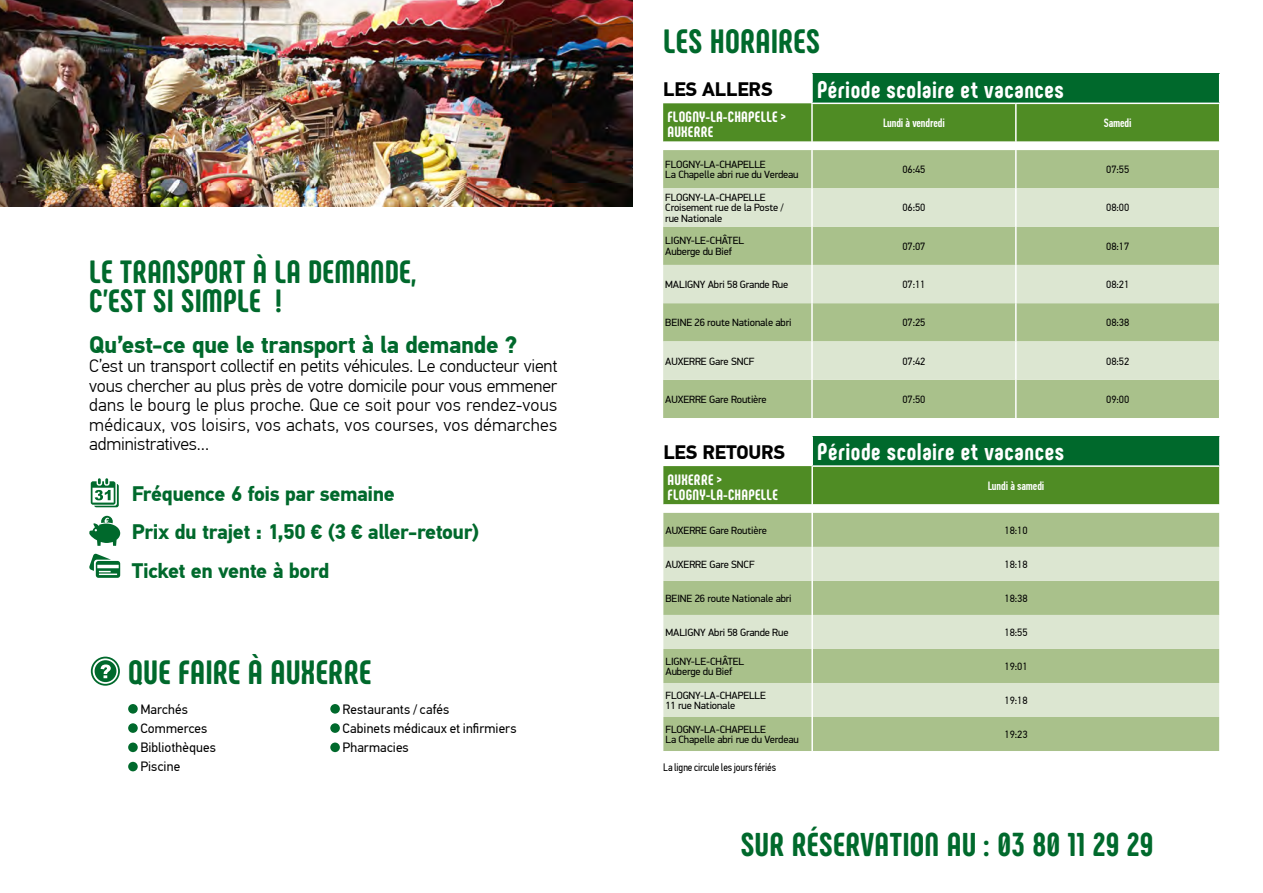
<style>
.page{position:relative;width:1263px;height:893px;background:#fff}
.page>*{position:absolute;margin:0;border:0;box-sizing:border-box;transform-origin:0 0}
.t1{font:800 33.75px "Phenomena";letter-spacing:.005em;color:#00692c}
.t2{font:800 33px "Phenomena";letter-spacing:.01em;color:#00692c}
.t3{font:800 32.25px/29.5px "Phenomena";letter-spacing:.01em;color:#00692c}
.t4{font:800 24px "Phenomena";letter-spacing:.025em;color:#fff}
.t5{font:700 24px "PF Din Text Pro";letter-spacing:-.02em;color:#00692c}
.t6{font:700 21px/38.4px "PF Din Text Pro";letter-spacing:-.025em;color:#00692c}
.t7{font:700 19.5px "PF Din Text Pro";letter-spacing:-.01em;color:#000}
.t8{font:300 18px/19.5px "PF Din Text Pro";letter-spacing:.01em;color:#000;text-align:justify}
.t9{font:800 15px/15px "Phenomena";letter-spacing:.02em;color:#fff}
.t10{font:13.5px/19.2px "PF Din Text Pro";letter-spacing:.01em;color:#000}
.t11{font:500 12px "PF Din Text Comp Pro";letter-spacing:-.01em;color:#fff}
.t12{font:10.8px "PF Din Text Cond Pro";letter-spacing:-.005em;color:#000}
.t13{font:10.5px/10.5px "PF Din Display Pro";letter-spacing:-.01em;color:#000}
.t14{font:10.5px "PF Din Text Pro";letter-spacing:-.01em;color:#000}
</style>
<div class="page">
<img style="left:0;top:0;width:632px;height:207px">
<svg style="left:91px;top:657px;width:29px;height:29px"></svg>
<svg style="left:91px;top:478px;width:28px;height:29px"></svg>
<svg style="left:89px;top:516px;width:31px;height:30px"></svg>
<svg style="left:89px;top:553px;width:31px;height:25px"></svg>
<div style="left:128px;top:704px;width:10px;height:10px;background:#00692c;border-radius:50%"></div>
<div style="left:128px;top:723px;width:10px;height:10px;background:#00692c;border-radius:50%"></div>
<div style="left:128px;top:742px;width:10px;height:10px;background:#00692c;border-radius:50%"></div>
<div style="left:128px;top:762px;width:10px;height:9px;background:#00692c;border-radius:50%"></div>
<div style="left:330px;top:704px;width:10px;height:10px;background:#00692c;border-radius:50%"></div>
<div style="left:330px;top:723px;width:10px;height:10px;background:#00692c;border-radius:50%"></div>
<div style="left:330px;top:742px;width:10px;height:10px;background:#00692c;border-radius:50%"></div>
<svg style="left:663px;top:74px;width:557px;height:344px;background:#aac597"></svg>
<hr style="left:811px;top:150px;width:2px;height:38px;background:#fff">
<hr style="left:1015px;top:150px;width:1px;height:38px;background:#fff">
<hr style="left:1219px;top:150px;width:1px;height:38px;background:#fff">
<hr style="left:811px;top:188px;width:2px;height:39px;background:#fff">
<hr style="left:1015px;top:188px;width:1px;height:39px;background:#fff">
<hr style="left:1219px;top:188px;width:1px;height:39px;background:#fff">
<hr style="left:811px;top:227px;width:2px;height:38px;background:#fff">
<hr style="left:1015px;top:227px;width:1px;height:38px;background:#fff">
<hr style="left:1219px;top:227px;width:1px;height:38px;background:#fff">
<hr style="left:811px;top:265px;width:2px;height:38px;background:#fff">
<hr style="left:1015px;top:265px;width:1px;height:38px;background:#fff">
<hr style="left:1219px;top:265px;width:1px;height:38px;background:#fff">
<hr style="left:811px;top:303px;width:2px;height:38px;background:#fff">
<hr style="left:1015px;top:303px;width:1px;height:38px;background:#fff">
<hr style="left:1219px;top:303px;width:1px;height:38px;background:#fff">
<hr style="left:811px;top:341px;width:2px;height:39px;background:#fff">
<hr style="left:1015px;top:341px;width:1px;height:39px;background:#fff">
<hr style="left:1219px;top:341px;width:1px;height:39px;background:#fff">
<hr style="left:811px;top:380px;width:2px;height:38px;background:#fff">
<hr style="left:1015px;top:380px;width:1px;height:38px;background:#fff">
<hr style="left:1219px;top:380px;width:1px;height:38px;background:#fff">
<hr style="left:811px;top:103px;width:205px;height:1px;background:#fff">
<hr style="left:1016px;top:103px;width:204px;height:1px;background:#fff">
<div style="left:812px;top:436px;width:408px;height:30px;background:#00692c"></div>
<hr style="left:811px;top:436px;width:2px;height:29px;background:#fff">
<hr style="left:1219px;top:436px;width:2px;height:29px;background:#fff">
<svg style="left:663px;top:466px;width:557px;height:285px;background:#b2c99a"></svg>
<hr style="left:811px;top:513px;width:2px;height:34px;background:#fff">
<hr style="left:1219px;top:513px;width:2px;height:34px;background:#fff">
<hr style="left:811px;top:547px;width:2px;height:34px;background:#fff">
<hr style="left:1219px;top:547px;width:2px;height:34px;background:#fff">
<hr style="left:811px;top:581px;width:2px;height:34px;background:#fff">
<hr style="left:1219px;top:581px;width:2px;height:34px;background:#fff">
<hr style="left:811px;top:615px;width:2px;height:34px;background:#fff">
<hr style="left:1219px;top:615px;width:2px;height:34px;background:#fff">
<hr style="left:811px;top:649px;width:2px;height:34px;background:#fff">
<hr style="left:1219px;top:649px;width:2px;height:34px;background:#fff">
<hr style="left:811px;top:683px;width:2px;height:34px;background:#fff">
<hr style="left:1219px;top:683px;width:2px;height:34px;background:#fff">
<hr style="left:811px;top:717px;width:2px;height:34px;background:#fff">
<hr style="left:1219px;top:717px;width:2px;height:34px;background:#fff">
<hr style="left:811px;top:465px;width:410px;height:2px;background:#fff">
<h3 class="t3" style="left:89px;top:257px;width:328px">LE TRANSPORT À LA DEMANDE,<br>C’EST SI SIMPLE !</h3>
<h3 class="t5" style="left:89px;top:330px;width:429px">Qu’est-ce que le transport à la demande ?</h3>
<p class="t8" style="left:89px;top:357px;width:470px">C’est un transport collectif en petits véhicules. Le conducteur vient vous chercher au plus près de votre domicile pour vous emmener dans le bourg le plus proche. Que ce soit pour vos rendez-vous médicaux, vos loisirs, vos achats, vos courses, vos démarches administratives…</p>
<h3 class="t6" style="left:132px;top:475px;width:349px">Fréquence 6 fois par semaine<br>Prix du trajet : 1,50 € (3 € aller-retour)<br>Ticket en vente à bord</h3>
<h1 class="t1" style="left:128px;top:651px;width:244px">QUE FAIRE À AUXERRE</h1>
<p class="t10" style="left:140px;top:699px;width:77px">Marchés<br>Commerces<br>Bibliothèques<br>Piscine</p>
<p class="t10" style="left:342px;top:699px;width:176px">Restaurants / cafés<br>Cabinets médicaux et infirmiers<br>Pharmacies</p>
<h1 class="t1" style="left:663px;top:20px;width:158px">LES HORAIRES</h1>
<h3 class="t7" style="left:663px;top:77px;width:111px">LES ALLERS</h3>
<h3 class="t4" style="left:817px;top:74px;width:248px">Période scolaire et vacances</h3>
<h3 class="t9" style="left:667px;top:110px;width:120px">FLOGNY-LA-CHAPELLE &gt;<br>AUXERRE</h3>
<p class="t11" style="left:883px;top:116px;width:63px">Lundi à vendredi</p>
<p class="t11" style="left:1104px;top:116px;width:29px">Samedi</p>
<p class="t13" style="left:665px;top:159px;width:135px">FLOGNY-LA-CHAPELLE<br>La Chapelle abri rue du Verdeau</p>
<p class="t14" style="left:902px;top:163px;width:25px">06:45</p>
<p class="t14" style="left:1106px;top:163px;width:25px">07:55</p>
<p class="t13" style="left:665px;top:192px;width:120px">FLOGNY-LA-CHAPELLE<br>Croisement rue de la Poste / rue Nationale</p>
<p class="t14" style="left:902px;top:202px;width:25px">06:50</p>
<p class="t14" style="left:1106px;top:202px;width:25px">08:00</p>
<p class="t13" style="left:665px;top:236px;width:80px">LIGNY-LE-CHÂTEL<br>Auberge du Bief</p>
<p class="t14" style="left:902px;top:240px;width:25px">07:07</p>
<p class="t14" style="left:1106px;top:240px;width:25px">08:17</p>
<p class="t13" style="left:665px;top:279px;width:124px">MALIGNY Abri 58 Grande Rue</p>
<p class="t14" style="left:902px;top:278px;width:25px">07:11</p>
<p class="t14" style="left:1106px;top:278px;width:25px">08:21</p>
<p class="t13" style="left:665px;top:318px;width:128px">BEINE 26 route Nationale abri</p>
<p class="t14" style="left:902px;top:316px;width:25px">07:25</p>
<p class="t14" style="left:1106px;top:316px;width:25px">08:38</p>
<p class="t13" style="left:665px;top:356px;width:91px">AUXERRE Gare SNCF</p>
<p class="t14" style="left:902px;top:355px;width:25px">07:42</p>
<p class="t14" style="left:1106px;top:355px;width:25px">08:52</p>
<p class="t13" style="left:665px;top:394px;width:103px">AUXERRE Gare Routière</p>
<p class="t14" style="left:902px;top:393px;width:25px">07:50</p>
<p class="t14" style="left:1106px;top:393px;width:25px">09:00</p>
<h3 class="t7" style="left:663px;top:440px;width:123px">LES RETOURS</h3>
<h3 class="t4" style="left:817px;top:437px;width:248px">Période scolaire et vacances</h3>
<h3 class="t9" style="left:668px;top:472px;width:112px">AUXERRE &gt;<br>FLOGNY-LA-CHAPELLE</h3>
<p class="t11" style="left:988px;top:479px;width:58px">Lundi à samedi</p>
<p class="t13" style="left:665px;top:525px;width:103px">AUXERRE Gare Routière</p>
<p class="t14" style="left:1004px;top:524px;width:25px">18:10</p>
<p class="t13" style="left:665px;top:559px;width:91px">AUXERRE Gare SNCF</p>
<p class="t14" style="left:1004px;top:558px;width:25px">18:18</p>
<p class="t13" style="left:665px;top:593px;width:128px">BEINE 26 route Nationale abri</p>
<p class="t14" style="left:1004px;top:592px;width:25px">18:38</p>
<p class="t13" style="left:665px;top:627px;width:124px">MALIGNY Abri 58 Grande Rue</p>
<p class="t14" style="left:1004px;top:626px;width:25px">18:55</p>
<p class="t13" style="left:665px;top:656px;width:80px">LIGNY-LE-CHÂTEL<br>Auberge du Bief</p>
<p class="t14" style="left:1004px;top:660px;width:25px">19:01</p>
<p class="t13" style="left:665px;top:690px;width:102px">FLOGNY-LA-CHAPELLE<br>11 rue Nationale</p>
<p class="t14" style="left:1004px;top:694px;width:25px">19:18</p>
<p class="t13" style="left:665px;top:724px;width:135px">FLOGNY-LA-CHAPELLE<br>La Chapelle abri rue du Verdeau</p>
<p class="t14" style="left:1004px;top:728px;width:25px">19:23</p>
<p class="t12" style="left:663px;top:761px;width:114px">La ligne circule les jours fériés</p>
<h2 class="t2" style="left:741px;top:824px;width:414px">SUR RÉSERVATION AU : 03 80 11 29 29</h2>
</div>
